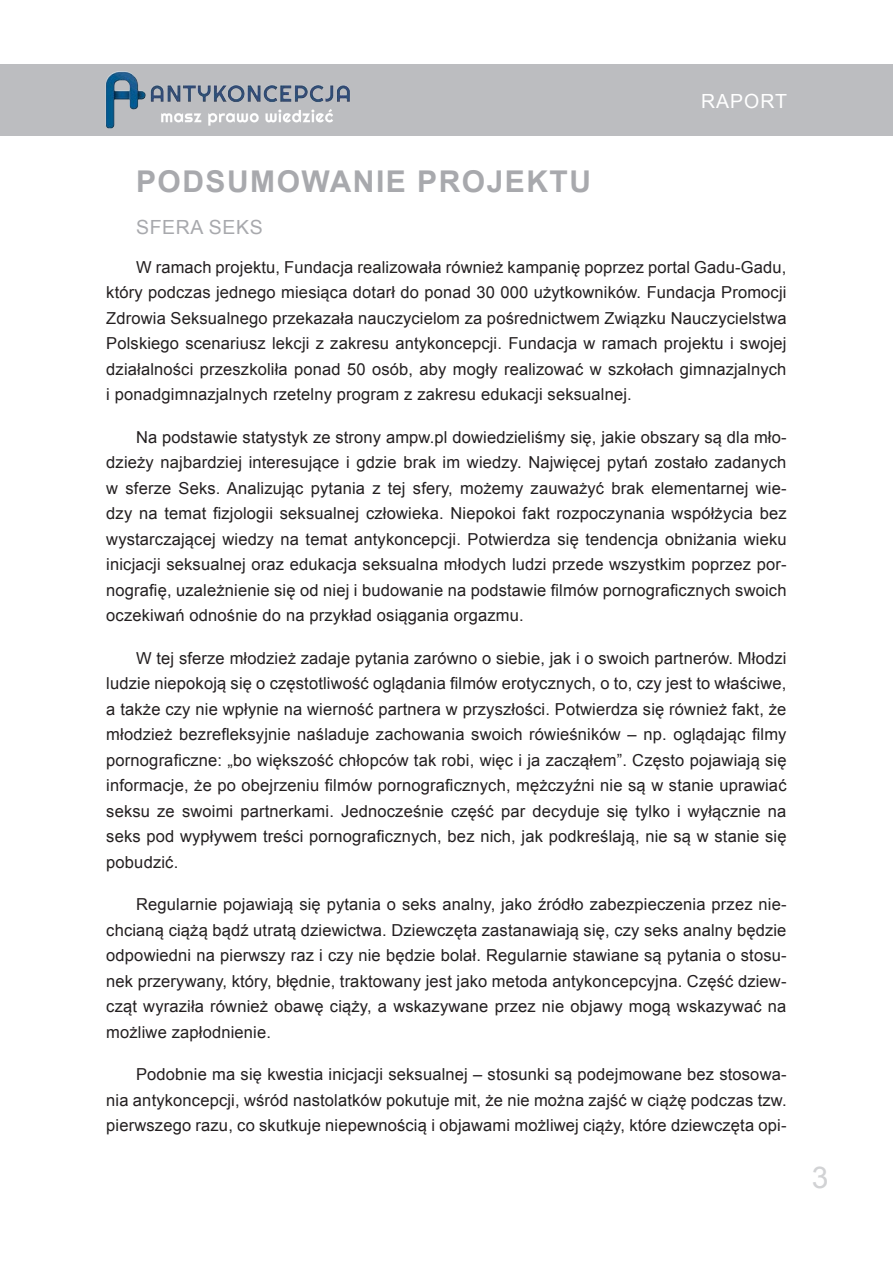
<style>
.page{position:relative;width:893px;height:1263px;background:#fff}
.page>*{position:absolute;margin:0;border:0;box-sizing:border-box;transform-origin:0 0}
.tyt{font:700 30px "Arial";letter-spacing:.05em;color:#a8a9ad}
.t1{font:30px "Arial";color:#d1d2d4}
.sub_tyt{font:19.5px "Arial";letter-spacing:.03em;color:#a8a9ad}
.t2{font:19.5px "Arial";letter-spacing:.05em;color:#fff}
.main{font:16.5px/25.5px "Arial";letter-spacing:.01em;color:#231f20;text-align:justify}
</style>
<div class="page">
<div style="left:0;top:64px;width:893px;height:72px;background:#bcbdc0"></div>
<img style="left:105px;top:71px;width:245px;height:58px">
<p class="t2" style="left:701px;top:88px;width:87px">RAPORT</p>
<p class="tyt" style="left:136px;top:161px;width:457px">PODSUMOWANIE PROJEKTU</p>
<p class="sub_tyt" style="left:136px;top:215px;width:128px">SFERA SEKS</p>
<p class="main" style="left:106px;top:254px;width:682px;text-indent:30px">W ramach projektu, Fundacja realizowała również kampanię poprzez portal Gadu-Gadu, który podczas jednego miesiąca dotarł do ponad 30 000 użytkowników. Fundacja Promocji Zdrowia Seksualnego przekazała nauczycielom za pośrednictwem Związku Nauczycielstwa Polskiego scenariusz lekcji z zakresu antykoncepcji. Fundacja w ramach projektu i swojej działalności przeszkoliła ponad 50 osób, aby mogły realizować w szkołach gimnazjalnych i ponadgimnazjalnych rzetelny program z zakresu edukacji seksualnej.</p>
<p class="main" style="left:106px;top:424px;width:682px;text-indent:30px">Na podstawie statystyk ze strony ampw.pl dowiedzieliśmy się, jakie obszary są dla mło&shy;dzieży najbardziej interesujące i gdzie brak im wiedzy. Najwięcej pytań zostało zadanych w sferze Seks. Analizując pytania z tej sfery, możemy zauważyć brak elementarnej wie&shy;dzy na temat fizjologii seksualnej człowieka. Niepokoi fakt rozpoczynania współżycia bez wystarczającej wiedzy na temat antykoncepcji. Potwierdza się tendencja obniżania wieku inicjacji seksualnej oraz edukacja seksualna młodych ludzi przede wszystkim poprzez por&shy;nografię, uzależnienie się od niej i budowanie na podstawie filmów pornograficznych swoich oczekiwań odnośnie do na przykład osiągania orgazmu.</p>
<p class="main" style="left:106px;top:645px;width:682px;text-indent:30px">W tej sferze młodzież zadaje pytania zarówno o siebie, jak i o swoich partnerów. Młodzi ludzie niepokoją się o częstotliwość oglądania filmów erotycznych, o to, czy jest to właściwe, a także czy nie wpłynie na wierność partnera w przyszłości. Potwierdza się również fakt, że młodzież bezrefleksyjnie naśladuje zachowania swoich rówieśników – np. oglądając filmy pornograficzne: „bo większość chłopców tak robi, więc i ja zacząłem”. Często pojawiają się informacje, że po obejrzeniu filmów pornograficznych, mężczyźni nie są w stanie uprawiać seksu ze swoimi partnerkami. Jednocześnie część par decyduje się tylko i wyłącznie na seks pod wypływem treści pornograficznych, bez nich, jak podkreślają, nie są w stanie się pobudzić.</p>
<p class="main" style="left:106px;top:892px;width:682px;text-indent:30px">Regularnie pojawiają się pytania o seks analny, jako źródło zabezpieczenia przez nie&shy;chcianą ciążą bądź utratą dziewictwa. Dziewczęta zastanawiają się, czy seks analny będzie odpowiedni na pierwszy raz i czy nie będzie bolał. Regularnie stawiane są pytania o stosu&shy;nek przerywany, który, błędnie, traktowany jest jako metoda antykoncepcyjna. Część dziew&shy;cząt wyraziła również obawę ciąży, a wskazywane przez nie objawy mogą wskazywać na możliwe zapłodnienie.</p>
<p class="main" style="left:106px;top:1062px;width:682px;text-indent:30px">Podobnie ma się kwestia inicjacji seksualnej – stosunki są podejmowane bez stosowa&shy;nia antykoncepcji, wśród nastolatków pokutuje mit, że nie można zajść w ciążę podczas tzw. pierwszego razu, co skutkuje niepewnością i objawami możliwej ciąży, które dziewczęta opi-</p>
<h1 class="t1" style="left:812px;top:1158px;width:18px">3</h1>
</div>
